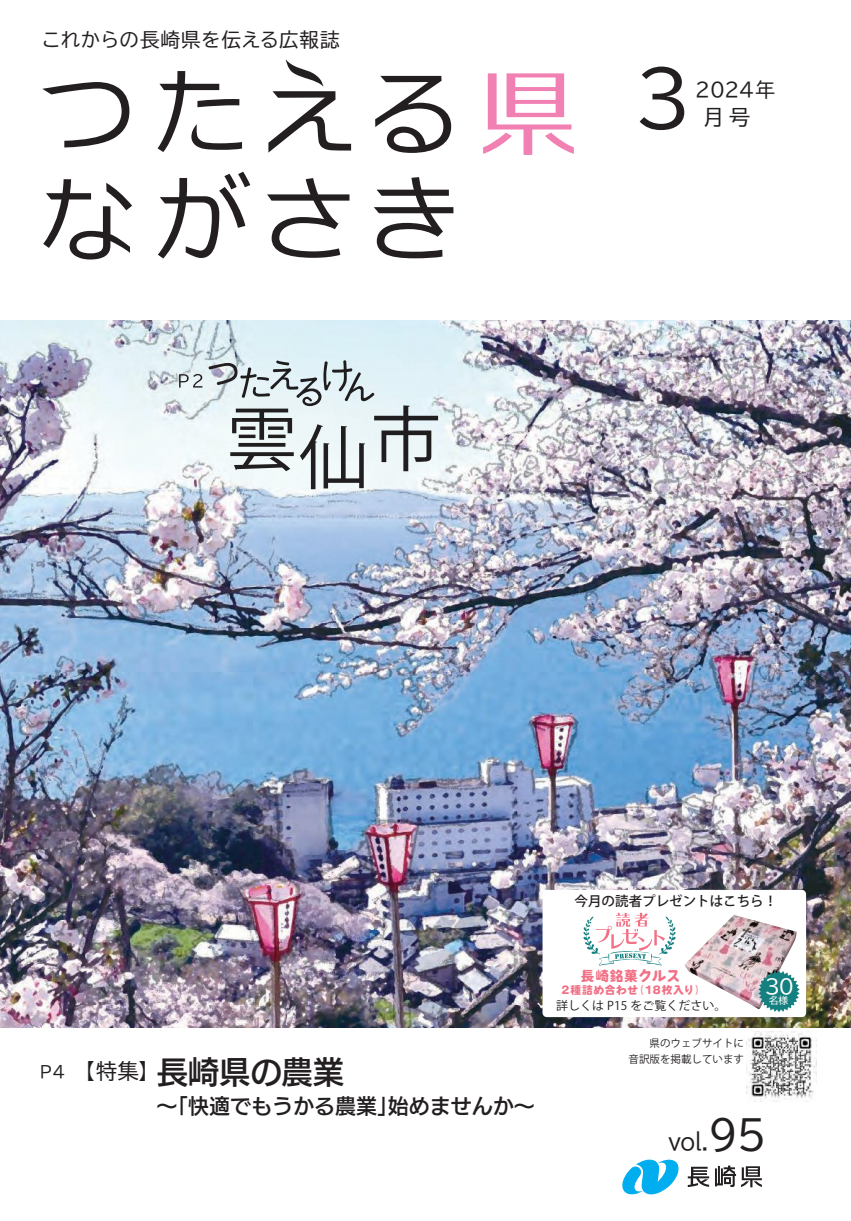
<style>
.page{position:relative;width:851px;height:1221px;background:#fff}
.page>*{position:absolute;margin:0;border:0;box-sizing:border-box;transform-origin:0 0}
.t1{font:75.45px "TBUD Go Std";color:#231f20}
.t2{font:70.2px "Koz Go Pr 6 N";color:#231f20}
.t3{font:31.5px "UD Kakugo Large Pr 6 N DB";letter-spacing:-.01em;color:#231f20}
.t4{font:22.5px "TBUD Go Std";color:#231f20}
.t5{font:21px "UD Kakugo Large Pr 6 N DB";color:#231f20}
.t6{font:21px "TBUD Go Std";color:#231f20}
.t7{font:19.95px "TBUD Go Std";color:#fff}
.t8{font:19.5px "TBUD Go Std";letter-spacing:.02em;color:#231f20}
.t9{font:700 13.65px "VDL V7 Maru Gothic Extra";color:#f17085}
.t10{font:500 13.5px "Koz Go Pr 6 N";color:#231f20}
.t11{font:12px "Koz Go Pr 6 N";color:#231f20}
.t12{font:700 10.8px "VDL V7 Maru Gothic Extra";letter-spacing:.06em;color:#f17085}
.t13{font:10.5px/16.5px "Koz Go Pr 6 N";color:#231f20;text-align:right}
.t14{font:9.6px "TBUD Go Std";color:#fff}
.s1{font-family:"TBUD Go Std";font-size:21px}
.s2{font-size:15px}
.s3{font-family:"VDL V7 Maru Gothic Medium";font-weight:400}
.s4{font-size:40.5px}
</style>
<div class="page">
<img style="left:0;top:320px;width:850px;height:707px">
<img style="left:122px;top:320px;width:119px;height:116px">
<svg style="left:42px;top:82px;width:87px;height:65px"></svg>
<svg style="left:157px;top:71px;width:85px;height:81px"></svg>
<svg style="left:268px;top:59px;width:83px;height:94px"></svg>
<svg style="left:375px;top:76px;width:76px;height:77px"></svg>
<svg style="left:483px;top:73px;width:90px;height:82px"></svg>
<svg style="left:43px;top:179px;width:89px;height:80px"></svg>
<svg style="left:158px;top:172px;width:92px;height:86px"></svg>
<svg style="left:267px;top:178px;width:82px;height:80px"></svg>
<svg style="left:374px;top:177px;width:79px;height:81px"></svg>
<svg style="left:687px;top:1166px;width:22px;height:20px"></svg>
<svg style="left:715px;top:1165px;width:46px;height:22px"></svg>
<svg style="left:622px;top:1159px;width:57px;height:36px"></svg>
<div style="left:542px;top:889px;width:264px;height:128px;background:#fff;border-radius:4px"></div>
<img style="left:746px;top:1031px;width:70px;height:70px">
<img style="left:685px;top:915px;width:111px;height:94px">
<svg style="left:758px;top:970px;width:41px;height:42px"></svg>
<svg style="left:583px;top:912px;width:92px;height:53px"></svg>
<svg style="left:208px;top:360px;width:166px;height:46px;background:#c1ccd0"></svg>
<svg style="left:179px;top:374px;width:23px;height:13px"></svg>
<p class="t8" style="left:42px;top:24px;width:299px">これからの長崎県を伝える広報誌</p>
<h2 class="t2" style="left:227px;top:400px;width:216px">雲仙市</h2>
<h1 class="t1" style="left:634px;top:37px;width:59px">3</h1>
<p class="t8" style="left:695px;top:73px;width:81px">2024年</p>
<p class="t6" style="left:703px;top:99px;width:48px">月号</p>
<p class="t10" style="left:574px;top:893px;width:204px">今月の読者プレゼントはこちら！</p>
<h3 class="t3" style="left:40px;top:1054px;width:306px"><sup>P4</sup> <span class="s1">【特集】</span>長崎県の農業</h3>
<p class="t5" style="left:156px;top:1094px;width:379px">～「快適でもうかる農業」始めませんか～</p>
<p class="t9" style="left:580px;top:965px;width:102px">長崎銘菓<span class="s2">クルス</span></p>
<p class="t12" style="left:561px;top:982px;width:145px">2種詰め合わせ<span class="s3">（</span>18枚入り<span class="s3">）</span></p>
<p class="t11" style="left:556px;top:998px;width:172px">詳しくは P15 をご覧ください。</p>
<p class="t13" style="left:628px;top:1035px;width:117px">県のウェブサイトに<br>音訳版を掲載しています</p>
<p class="t7" style="left:764px;top:970px;width:31px">30</p>
<p class="t14" style="left:768px;top:992px;width:21px">名様</p>
<p class="t4" style="left:668px;top:1122px;width:99px">vol.<span class="s4">95</span></p>
</div>
